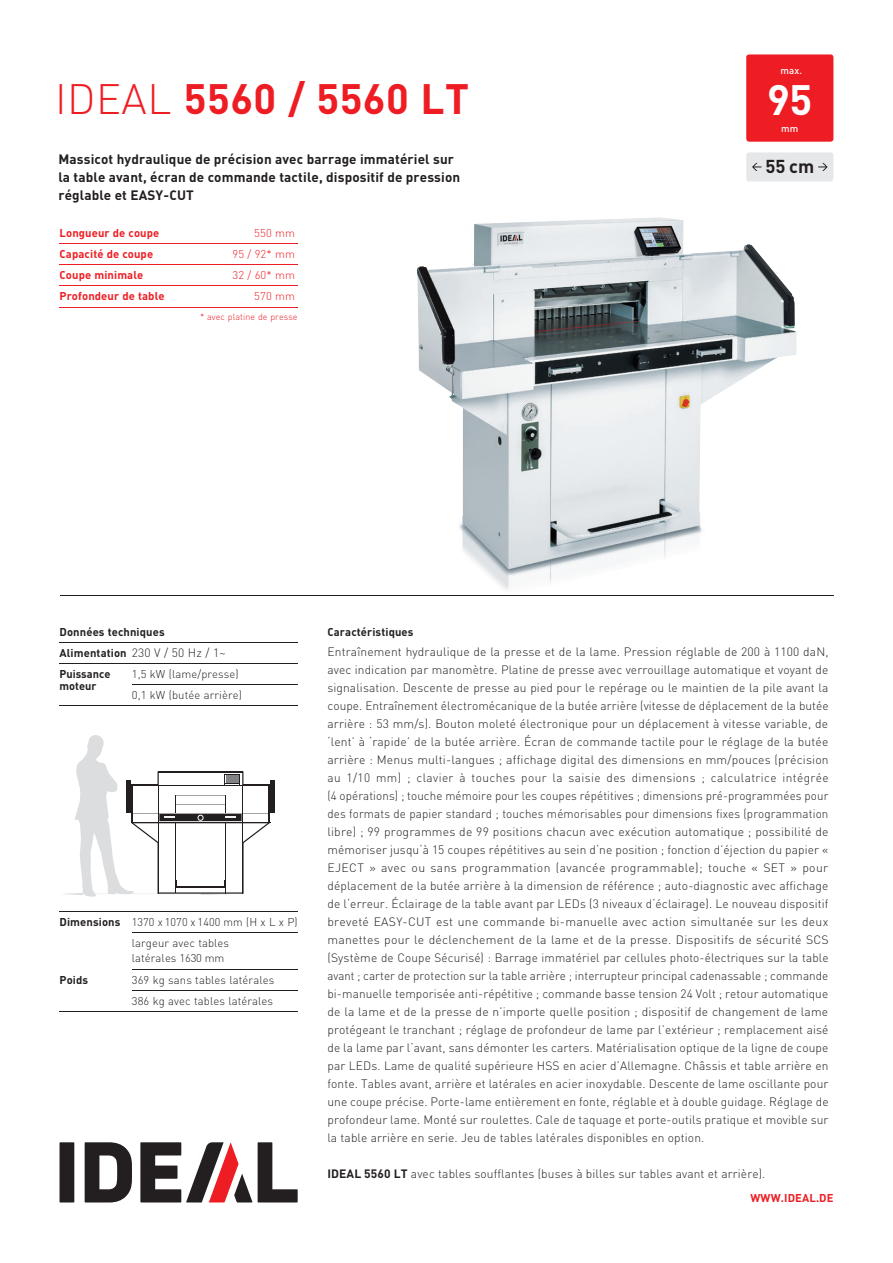
<style>
.page{position:relative;width:893px;height:1263px;background:#fff}
.page>*{position:absolute;margin:0;border:0;box-sizing:border-box;transform-origin:0 0}
.t1{font:700 42px "DIN";letter-spacing:.01em;color:#ee1d23}
.t2{font:700 42px "DIN";color:#fff}
.t3{font:700 18.45px "DIN";color:#231f20}
.t4{font:700 13.5px/18px "DIN";letter-spacing:.01em;color:#231f20}
.t5{font:300 12px/18px "DIN";letter-spacing:.01em;color:#231f20;text-align:justify}
.t6{font:300 11.25px/21.1px "DIN";letter-spacing:.01em;color:#231f20;text-align:center}
.t7{font:700 11.25px/21.1px "DIN";letter-spacing:.01em;color:#231f20}
.t8{font:700 11.25px "DIN";letter-spacing:.01em;color:#ee1d23}
.t9{font:300 11.25px "DIN";letter-spacing:.01em;color:#ee1d23}
.t10{font:500 9.75px "DIN";color:#fff}
.t11{font:300 9px "DIN";letter-spacing:.01em;color:#ee1d23}
.s1{font-weight:300}
.s2{font-weight:300;font-size:12px}
.s3{font-weight:700}
</style>
<div class="page">
<img style="left:416px;top:217px;width:381px;height:373px">
<hr style="left:60px;top:595px;width:773px;height:1px;background:#231f20">
<div style="left:270px;top:780px;width:5px;height:33px;background:#231f20"></div>
<svg style="left:65px;top:735px;width:205px;height:162px"></svg>
<div style="left:226px;top:775px;width:13px;height:8px;background:#808285"></div>
<div style="left:60px;top:1142px;width:14px;height:60px;background:#231f20"></div>
<svg style="left:258px;top:1142px;width:40px;height:60px"></svg>
<svg style="left:85px;top:1142px;width:47px;height:60px"></svg>
<svg style="left:140px;top:1142px;width:112px;height:60px"></svg>
<div style="left:746px;top:152px;width:87px;height:29px;background:#e6e7e9;border-radius:3px"></div>
<svg style="left:752px;top:163px;width:9px;height:8px"></svg>
<svg style="left:818px;top:163px;width:10px;height:8px"></svg>
<div style="left:746px;top:54px;width:87px;height:88px;background:#ee1d23;border-radius:3px"></div>
<hr style="left:60px;top:911px;width:238px;height:1px;background:#231f20">
<hr style="left:132px;top:933px;width:166px;height:1px;background:#231f20">
<hr style="left:132px;top:969px;width:166px;height:1px;background:#231f20">
<hr style="left:132px;top:990px;width:166px;height:1px;background:#231f20">
<hr style="left:60px;top:1011px;width:238px;height:1px;background:#231f20">
<hr style="left:60px;top:243px;width:238px;height:1px;background:#ee1d23">
<hr style="left:60px;top:264px;width:238px;height:1px;background:#ee1d23">
<hr style="left:60px;top:286px;width:238px;height:1px;background:#ee1d23">
<hr style="left:60px;top:307px;width:238px;height:1px;background:#ee1d23">
<hr style="left:60px;top:642px;width:238px;height:1px;background:#231f20">
<hr style="left:60px;top:663px;width:238px;height:1px;background:#231f20">
<hr style="left:132px;top:684px;width:166px;height:1px;background:#231f20">
<hr style="left:60px;top:705px;width:238px;height:1px;background:#231f20">
<h1 class="t1" style="left:55px;top:72px;width:415px"><span class="s1">IDEAL</span> 5560 / 5560 LT</h1>
<p class="t4" style="left:58px;top:150px;width:403px">Massicot hydraulique de précision avec barrage immatériel sur la table avant, écran de commande tactile, dispositif de pression réglable et EASY-CUT</p>
<p class="t8" style="left:60px;top:225px;width:101px">Longueur de coupe</p>
<p class="t9" style="left:254px;top:226px;width:42px">550 mm</p>
<p class="t8" style="left:60px;top:247px;width:95px">Capacité de coupe</p>
<p class="t9" style="left:232px;top:247px;width:64px">95 / 92* mm</p>
<p class="t8" style="left:60px;top:268px;width:85px">Coupe minimale</p>
<p class="t9" style="left:232px;top:268px;width:64px">32 / 60* mm</p>
<p class="t8" style="left:60px;top:289px;width:107px">Profondeur de table</p>
<p class="t9" style="left:254px;top:289px;width:42px">570 mm</p>
<p class="t11" style="left:200px;top:311px;width:99px">* avec platine de presse</p>
<p class="t10" style="left:780px;top:65px;width:23px">max.</p>
<h1 class="t2" style="left:767px;top:72px;width:47px">95</h1>
<p class="t10" style="left:781px;top:122px;width:19px">mm</p>
<h2 class="t3" style="left:765px;top:154px;width:51px">55 cm</h2>
<p class="t7" style="left:60px;top:620px;width:168px">Données techniques<br>Alimentation <span class="s2">230 V / 50 Hz / 1~<br></span>Puissance</p>
<p class="t6" style="left:132px;top:663px;width:108px">1,5 kW (lame/presse)</p>
<p class="t7" style="left:60px;top:675px;width:38px">moteur</p>
<p class="t6" style="left:132px;top:684px;width:112px">0,1 kW (butée arrière)</p>
<p class="t6" style="left:60px;top:911px;width:240px"><span class="s3">Dimensions</span> 1370 x 1070 x 1400 mm (H x L x P) largeur avec tables</p>
<p class="t6" style="left:132px;top:948px;width:94px">latérales 1630 mm</p>
<p class="t7" style="left:60px;top:968px;width:30px">Poids</p>
<p class="t6" style="left:132px;top:969px;width:144px;text-align:left">369 kg sans tables latérales<br>386 kg avec tables latérales</p>
<p class="t7" style="left:327px;top:620px;width:88px">Caractéristiques</p>
<p class="t5" style="left:327px;top:643px;width:503px">Entraînement hydraulique de la presse et de la lame. Pression réglable de 200 à 1100 daN, avec indication par manomètre. Platine de presse avec verrouillage automatique et voyant de signalisation. Descente de presse au pied pour le repérage ou le maintien de la pile avant la coupe. Entraînement électromécanique de la butée arrière (vitesse de déplacement de la butée arrière : 53 mm/s). Bouton moleté électronique pour un déplacement à vitesse variable, de ‘lent’ à ‘rapide’ de la butée arrière. Écran de commande tactile pour le réglage de la butée arrière : Menus multi-langues ; affichage digital des dimensions en mm/pouces (précision au 1/10 mm) ; clavier à touches pour la saisie des dimensions ; calculatrice intégrée (4 opérations) ; touche mémoire pour les coupes répétitives ; dimensions pré-programmées pour des formats de papier standard ; touches mémorisables pour dimensions fixes (programmation libre) ; 99 programmes de 99 positions chacun avec exécution automatique ; possibilité de mémoriser jusqu‘à 15 coupes répétitives au sein d‘ne position ; fonction d’éjection du papier « EJECT » avec ou sans programmation (avancée programmable); touche « SET » pour déplacement de la butée arrière à la dimension de référence ; auto-diagnostic avec affichage de l‘erreur. Éclairage de la table avant par LEDs (3 niveaux d‘éclairage). Le nouveau dispositif breveté EASY-CUT est une commande bi- manuelle avec action simultanée sur les deux manettes pour le déclenchement de la lame et de la presse. Dispositifs de sécurité SCS (Système de Coupe Sécurisé) : Barrage immatériel par cellules photo-électriques sur la table avant ; carter de protection sur la table arrière ; i nterrupteur principal cadenassable ; commande bi-manuelle temporisée anti-répétitive ; commande basse tension 24 Volt ; retour automatique de la lame et de la presse de n’importe quelle position ; dispositif de changement de lame protégeant le tranchant ; réglage de profondeur de lame par l’extérieur ; remplacement aisé de la lame par l‘avant, sans démonter les carters. Matérialisation optique de la ligne de coupe par LEDs. Lame de qualité supérieure HSS en acier d’Allemagne. Châssis et table arrière en fonte. Tables avant, arrière et latérales en acier inoxydable. Descente de lame oscillante pour une coupe précise. Porte-lame entièrement en fonte, réglable et à double guidage. Réglage de profondeur lame. Monté sur roulettes. Cale de taquage et porte-outils pratique et movible sur la table arrière en serie. Jeu de tables latérales disponibles en option.</p>
<p class="t5" style="left:327px;top:1165px;width:440px"><span class="s3">IDEAL 5560 LT</span> avec tables soufflantes (buses à billes sur tables avant et arrière).</p>
<p class="t8" style="left:750px;top:1191px;width:85px">WWW.IDEAL.DE</p>
</div>
